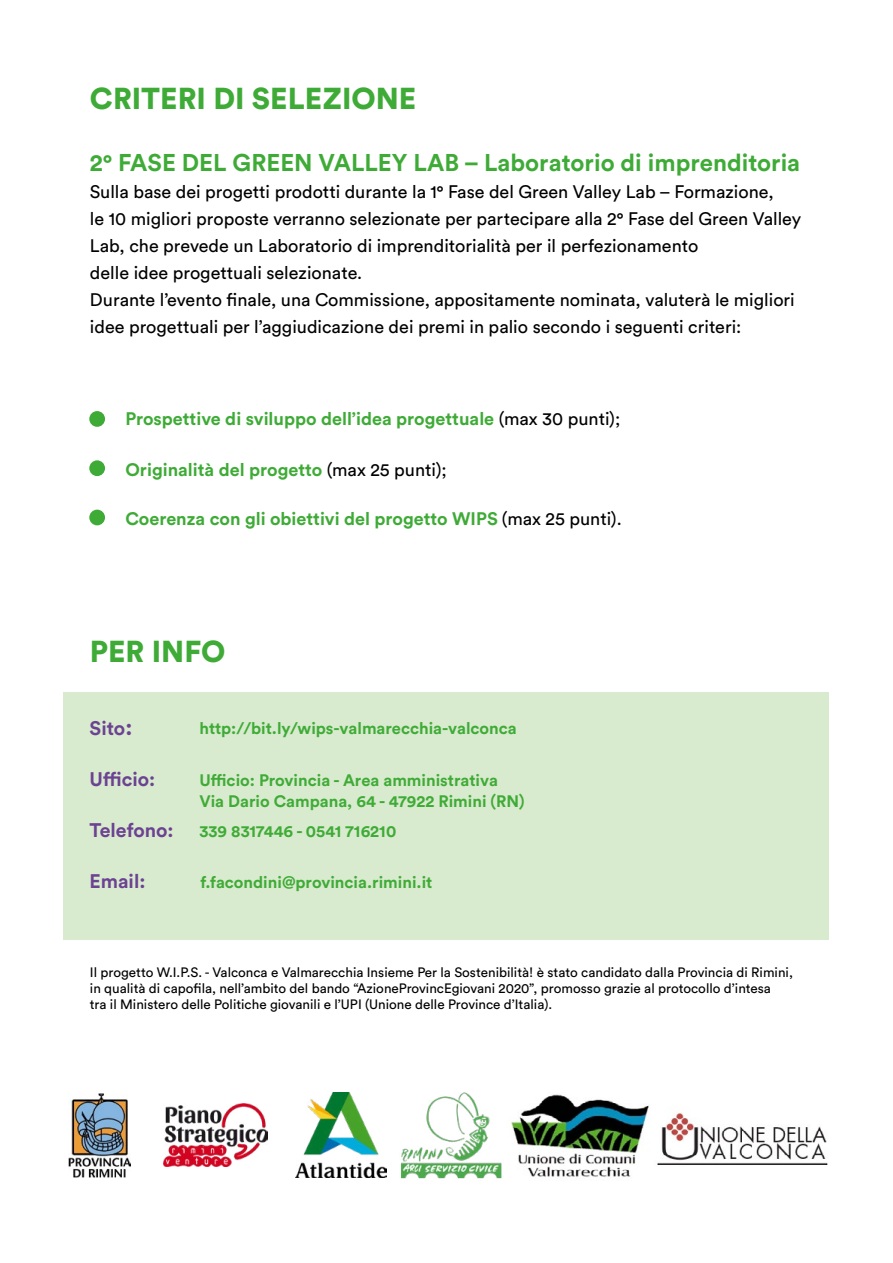
<style>
.page{position:relative;width:893px;height:1263px;background:#fff}
.page>*{position:absolute;margin:0;border:0;box-sizing:border-box;transform-origin:0 0}
.t1{font:900 30px "Circular Std";color:#3fab37}
.t2{font:700 24px "Circular Std";color:#3fab37}
.t3{font:700 19.5px "Circular Std";color:#6c4292}
.t4{font:18px/27px "Circular Std";color:#000}
.t5{font:700 18px "Circular Std";color:#3fab37}
.t6{font:700 16.5px/21px "Circular Std";color:#3fab37}
.t7{font:13.5px/16.2px "Circular Std";color:#000}
.s1{font-weight:400;color:#000}
.s2{font-size:22.5px}
</style>
<div class="page">
<img style="left:511px;top:1094px;width:138px;height:83px">
<div style="left:89px;top:460px;width:16px;height:16px;background:#3fab37;border-radius:50%"></div>
<div style="left:89px;top:510px;width:16px;height:15px;background:#3fab37;border-radius:50%"></div>
<div style="left:89px;top:411px;width:16px;height:16px;background:#3fab37;border-radius:50%"></div>
<div style="left:64px;top:692px;width:765px;height:247px;background:#d9ebce"></div>
<img style="left:69px;top:1093px;width:62px;height:85px">
<img style="left:163px;top:1104px;width:104px;height:62px">
<img style="left:296px;top:1093px;width:91px;height:84px">
<img style="left:400px;top:1093px;width:102px;height:86px">
<img style="left:657px;top:1112px;width:171px;height:53px">
<h1 class="t1" style="left:90px;top:79px;width:328px">CRITERI DI SELEZIONE</h1>
<h2 class="t2" style="left:90px;top:147px;width:712px">2° FASE DEL GREEN VALLEY LAB – Laboratorio di imprenditoria</h2>
<p class="t4" style="left:90px;top:178px;width:713px">Sulla base dei progetti prodotti durante la 1° Fase del Green Valley Lab – Formazione,<br>le 10 migliori proposte verranno selezionate per partecipare alla 2° Fase del Green Valley Lab, che prevede un Laboratorio di imprenditorialità per il perfezionamento<br>delle idee progettuali selezionate.<br>Durante l’evento finale, una Commissione, appositamente nominata, valuterà le migliori idee progettuali per l’aggiudicazione dei premi in palio secondo i seguenti criteri:</p>
<p class="t5" style="left:125px;top:407px;width:496px">Prospettive di sviluppo dell’idea progettuale <span class="s1">(max 30 punti);</span></p>
<p class="t5" style="left:125px;top:457px;width:323px">Originalità del progetto <span class="s1">(max 25 punti);</span></p>
<p class="t5" style="left:125px;top:507px;width:498px">Coerenza con gli obiettivi del progetto WIPS <span class="s1">(max 25 punti).</span></p>
<h1 class="t1" style="left:90px;top:631px;width:137px">PER INFO</h1>
<p class="t3" style="left:90px;top:715px;width:44px">Sito<span class="s2">:</span></p>
<p class="t3" style="left:90px;top:766px;width:67px">Ufficio:</p>
<p class="t3" style="left:90px;top:817px;width:85px">Telefono:</p>
<p class="t3" style="left:90px;top:868px;width:57px">Email:</p>
<p class="t6" style="left:199px;top:717px;width:319px">http://bit.ly/wips-valmarecchia-valconca</p>
<p class="t6" style="left:199px;top:769px;width:327px">Ufficio: Provincia - Area amministrativa<br>Via Dario Campana, 64 - 47922 Rimini (RN)</p>
<p class="t6" style="left:199px;top:820px;width:198px">339 8317446 - 0541 716210</p>
<p class="t6" style="left:200px;top:872px;width:233px">f.facondini@provincia.rimini.it</p>
<p class="t7" style="left:90px;top:963px;width:705px">Il progetto W.I.P.S. - Valconca e Valmarecchia Insieme Per la Sostenibilità! è stato candidato dalla Provincia di Rimini, in qualità di capofila, nell’ambito del bando “AzioneProvincEgiovani 2020”, promosso grazie al protocollo d’intesa<br>tra il Ministero delle Politiche giovanili e l’UPI (Unione delle Province d’Italia).</p>
</div>
